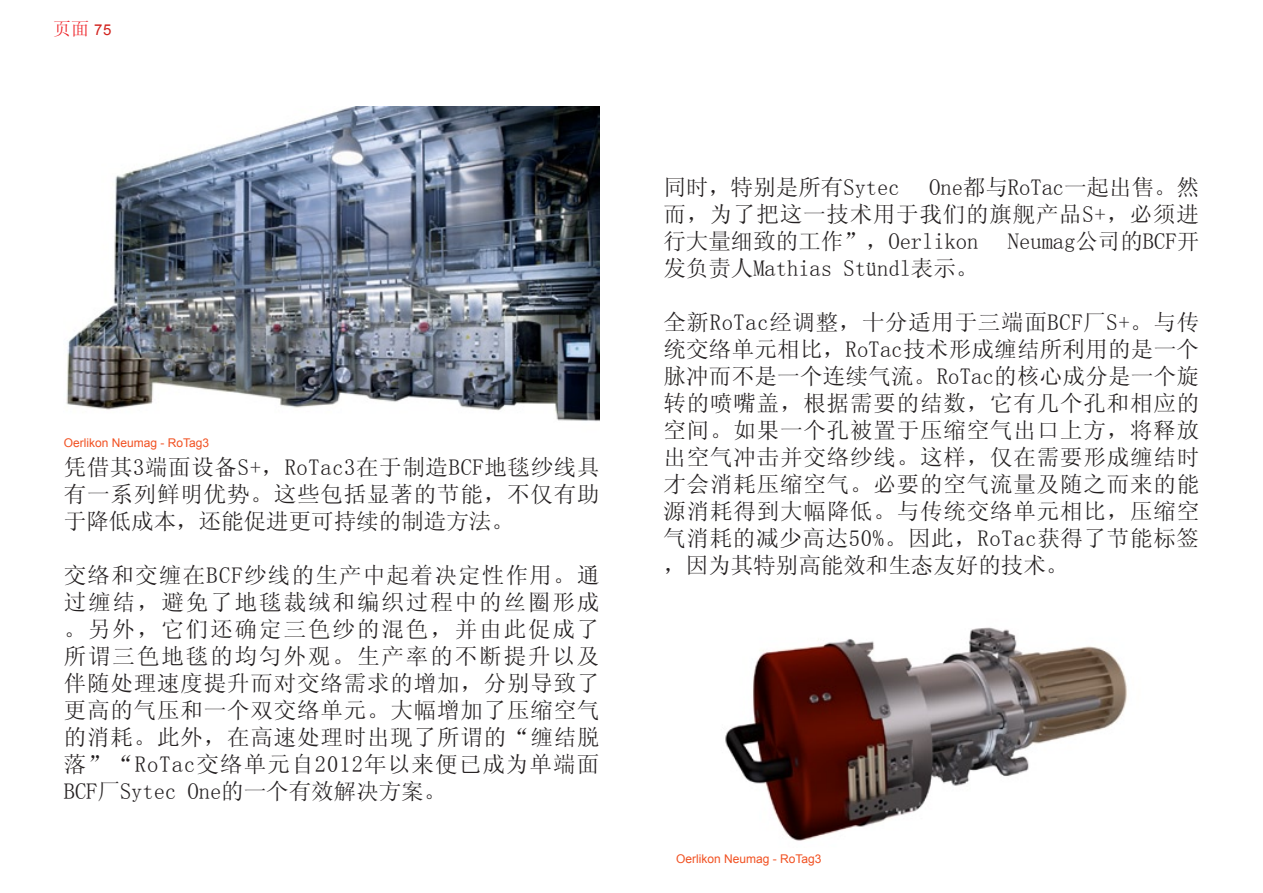
<style>
.page{position:relative;width:1263px;height:893px;background:#fff}
.page>*{position:absolute;margin:0;border:0;box-sizing:border-box;transform-origin:0 0}
.t1{font:22.5px/27px "Sim Sun";color:#231f20;text-align:justify}
.t2{font:18px "Sim Sun";color:#ee1d23}
.t3{font:12px "Arial";color:#f15122}
.s1{font-family:"Arial";font-size:15px;color:#d2231e}
</style>
<div class="page">
<img style="left:725px;top:627px;width:402px;height:214px">
<img style="left:66px;top:106px;width:534px;height:315px">
<p class="t2" style="left:53px;top:20px;width:60px">页面 <span class="s1">75</span></p>
<p class="t3" style="left:64px;top:436px;width:147px">Oerlikon Neumag - RoTag3</p>
<p class="t1" style="left:64px;top:454px;width:537px">凭借其3端面设备S+，RoTac3在于制造BCF地毯纱线具有一系列鲜明优势。这些包括显著的节能，不仅有助于降低成本，还能促进更可持续的制造方法。</p>
<p class="t1" style="left:64px;top:562px;width:537px">交络和交缠在BCF纱线的生产中起着决定性作用。通过缠结，避免了地毯裁绒和编织过程中的丝圈形成。另外，它们还确定三色纱的混色，并由此促成了所谓三色地毯的均匀外观。生产率的不断提升以及伴随处理速度提升而对交络需求的增加，分别导致了更高的气压和一个双交络单元。大幅增加了压缩空气的消耗。此外，在高速处理时出现了所谓的“缠结脱落”“RoTac交络单元自2012年以来便已成为单端面BCF厂Sytec One的一个有效解决方案。</p>
<p class="t1" style="left:663px;top:173px;width:537px;text-indent:266px">One都与RoTac一起出售。然而，为了把这一技术用于我们的旗舰产品S+，必须进行大量细致的工作”，Oerlikon</p>
<p class="t1" style="left:663px;top:173px;width:238px">同时，特别是所有Sytec</p>
<p class="t1" style="left:1008px;top:227px;width:193px">Neumag公司的BCF开</p>
<p class="t1" style="left:663px;top:254px;width:316px">发负责人Mathias Stündl表示。</p>
<p class="t1" style="left:663px;top:308px;width:537px">全新RoTac经调整，十分适用于三端面BCF厂S+。与传统交络单元相比，RoTac技术形成缠结所利用的是一个脉冲而不是一个连续气流。RoTac的核心成分是一个旋转的喷嘴盖，根据需要的结数，它有几个孔和相应的空间。如果一个孔被置于压缩空气出口上方，将释放出空气冲击并交络纱线。这样，仅在需要形成缠结时才会消耗压缩空气。必要的空气流量及随之而来的能源消耗得到大幅降低。与传统交络单元相比，压缩空气消耗的减少高达50%。因此，RoTac获得了节能标签，因为其特别高能效和生态友好的技术。</p>
<p class="t3" style="left:676px;top:852px;width:147px">Oerlikon Neumag - RoTag3</p>
</div>
